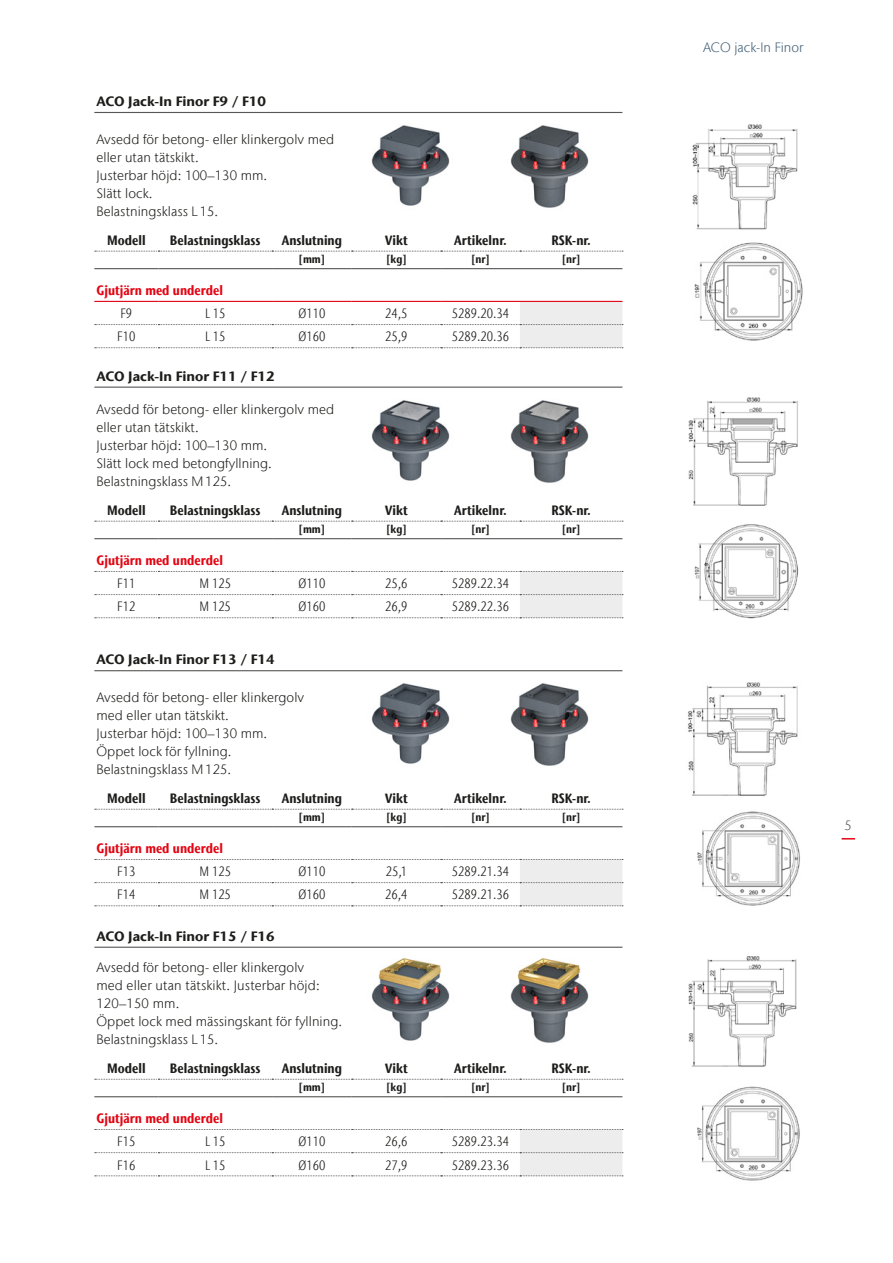
<style>
.page{position:relative;width:893px;height:1263px;background:#fff}
.page>*{position:absolute;margin:0;border:0;box-sizing:border-box;transform-origin:0 0}
.t1{font:300 13.5px/18px "Stone Sans IIITC Com";letter-spacing:.005em;color:#1d1d1b}
.t2{font:700 condensed 13.5px "Stone Sans IIITC Com";color:#1d1d1b}
.t3{font:300 condensed 13.5px "Stone Sans IIITC Com";color:#1d1d1b}
.t4{font:700 13.5px "Stone Sans IIITC Com";color:#1d1d1b}
.t5{font:700 condensed 13.5px "Stone Sans IIITC Com";color:#e30614}
.t6{font:300 13.5px "Stone Sans IIITC Com";letter-spacing:.005em;color:#415f77}
.t7{font:300 13.5px "Stone Sans IIITC Com";color:#575756}
.t8{font:700 condensed 11.25px "Stone Sans IIITC Com";color:#1d1d1b}
</style>
<div class="page">
<img style="left:688px;top:682px;width:110px;height:114px">
<img style="left:698px;top:811px;width:102px;height:95px">
<img style="left:688px;top:956px;width:109px;height:111px">
<img style="left:697px;top:1086px;width:103px;height:95px">
<img style="left:692px;top:124px;width:106px;height:106px">
<img style="left:694px;top:242px;width:109px;height:99px">
<img style="left:688px;top:397px;width:110px;height:109px">
<img style="left:694px;top:524px;width:105px;height:95px">
<hr style="left:94px;top:112px;width:528px;height:1px;background:#575756">
<svg style="left:95px;top:301px;width:528px;height:47px"></svg>
<svg style="left:95px;top:251px;width:528px;height:1px"></svg>
<hr style="left:94px;top:268px;width:64px;height:1px;background:#575756">
<hr style="left:158px;top:268px;width:114px;height:1px;background:#575756">
<hr style="left:272px;top:268px;width:80px;height:1px;background:#575756">
<hr style="left:352px;top:268px;width:89px;height:1px;background:#575756">
<hr style="left:441px;top:268px;width:79px;height:1px;background:#575756">
<hr style="left:520px;top:268px;width:102px;height:1px;background:#575756">
<hr style="left:94px;top:301px;width:64px;height:1px;background:#e30614">
<hr style="left:158px;top:301px;width:114px;height:1px;background:#e30614">
<hr style="left:272px;top:301px;width:80px;height:1px;background:#e30614">
<hr style="left:352px;top:301px;width:89px;height:1px;background:#e30614">
<hr style="left:441px;top:301px;width:79px;height:1px;background:#e30614">
<hr style="left:520px;top:301px;width:102px;height:1px;background:#e30614">
<hr style="left:94px;top:387px;width:528px;height:1px;background:#575756">
<svg style="left:95px;top:571px;width:528px;height:47px"></svg>
<svg style="left:95px;top:521px;width:528px;height:1px"></svg>
<hr style="left:94px;top:538px;width:64px;height:1px;background:#575756">
<hr style="left:158px;top:538px;width:114px;height:1px;background:#575756">
<hr style="left:272px;top:538px;width:80px;height:1px;background:#575756">
<hr style="left:352px;top:538px;width:89px;height:1px;background:#575756">
<hr style="left:441px;top:538px;width:79px;height:1px;background:#575756">
<hr style="left:520px;top:538px;width:102px;height:1px;background:#575756">
<hr style="left:94px;top:670px;width:528px;height:1px;background:#575756">
<svg style="left:95px;top:859px;width:528px;height:47px"></svg>
<svg style="left:95px;top:809px;width:528px;height:1px"></svg>
<hr style="left:94px;top:826px;width:64px;height:1px;background:#575756">
<hr style="left:158px;top:826px;width:114px;height:1px;background:#575756">
<hr style="left:272px;top:826px;width:80px;height:1px;background:#575756">
<hr style="left:352px;top:826px;width:89px;height:1px;background:#575756">
<hr style="left:441px;top:826px;width:79px;height:1px;background:#575756">
<hr style="left:520px;top:826px;width:102px;height:1px;background:#575756">
<hr style="left:94px;top:947px;width:528px;height:1px;background:#575756">
<svg style="left:95px;top:1079px;width:528px;height:1px"></svg>
<hr style="left:94px;top:1096px;width:64px;height:1px;background:#575756">
<hr style="left:158px;top:1096px;width:114px;height:1px;background:#575756">
<hr style="left:272px;top:1096px;width:80px;height:1px;background:#575756">
<hr style="left:352px;top:1096px;width:89px;height:1px;background:#575756">
<hr style="left:441px;top:1096px;width:79px;height:1px;background:#575756">
<hr style="left:520px;top:1096px;width:102px;height:1px;background:#575756">
<svg style="left:95px;top:1129px;width:528px;height:47px"></svg>
<img style="left:371px;top:125px;width:79px;height:81px">
<img style="left:338px;top:387px;width:140px;height:94px">
<img style="left:338px;top:671px;width:140px;height:93px">
<img style="left:338px;top:947px;width:140px;height:94px">
<img style="left:510px;top:125px;width:79px;height:83px">
<img style="left:478px;top:387px;width:144px;height:96px">
<img style="left:478px;top:671px;width:144px;height:95px">
<img style="left:478px;top:947px;width:144px;height:96px">
<svg style="left:842px;top:838px;width:13px;height:1px"></svg>
<p class="t4" style="left:96px;top:93px;width:171px">ACO Jack-In Finor F9 / F10</p>
<p class="t1" style="left:96px;top:130px;width:239px">Avsedd för betong- eller klinkergolv med eller utan tätskikt.<br>Justerbar höjd: 100–130 mm.<br>Slätt lock.<br>Belastningsklass L15.</p>
<p class="t2" style="left:107px;top:231px;width:40px">Modell</p>
<p class="t2" style="left:170px;top:231px;width:92px">Belastningsklass</p>
<p class="t2" style="left:282px;top:231px;width:62px">Anslutning</p>
<p class="t2" style="left:385px;top:231px;width:24px">Vikt</p>
<p class="t2" style="left:454px;top:231px;width:54px">Artikelnr.</p>
<p class="t2" style="left:551px;top:231px;width:41px">RSK-nr.</p>
<p class="t8" style="left:299px;top:252px;width:28px">[mm]</p>
<p class="t8" style="left:386px;top:252px;width:22px">[kg]</p>
<p class="t8" style="left:471px;top:252px;width:20px">[nr]</p>
<p class="t8" style="left:562px;top:252px;width:20px">[nr]</p>
<p class="t5" style="left:96px;top:282px;width:128px">Gjutjärn med underdel</p>
<p class="t3" style="left:120px;top:305px;width:13px">F9</p>
<p class="t3" style="left:205px;top:305px;width:22px">L 15</p>
<p class="t3" style="left:298px;top:305px;width:28px">Ø110</p>
<p class="t3" style="left:385px;top:305px;width:24px">24,5</p>
<p class="t3" style="left:452px;top:305px;width:59px">5289.20.34</p>
<p class="t3" style="left:117px;top:328px;width:20px">F10</p>
<p class="t3" style="left:205px;top:328px;width:22px">L 15</p>
<p class="t3" style="left:298px;top:328px;width:28px">Ø160</p>
<p class="t3" style="left:385px;top:328px;width:24px">25,9</p>
<p class="t3" style="left:452px;top:328px;width:59px">5289.20.36</p>
<p class="t4" style="left:96px;top:367px;width:180px">ACO Jack-In Finor F11 / F12</p>
<p class="t1" style="left:96px;top:400px;width:239px">Avsedd för betong- eller klinkergolv med eller utan tätskikt.<br>Justerbar höjd: 100–130 mm.<br>Slätt lock med betongfyllning.<br>Belastningsklass M125.</p>
<p class="t2" style="left:107px;top:501px;width:40px">Modell</p>
<p class="t2" style="left:170px;top:501px;width:92px">Belastningsklass</p>
<p class="t2" style="left:282px;top:501px;width:62px">Anslutning</p>
<p class="t2" style="left:385px;top:501px;width:24px">Vikt</p>
<p class="t2" style="left:454px;top:501px;width:54px">Artikelnr.</p>
<p class="t2" style="left:551px;top:501px;width:41px">RSK-nr.</p>
<p class="t8" style="left:299px;top:522px;width:28px">[mm]</p>
<p class="t8" style="left:386px;top:522px;width:22px">[kg]</p>
<p class="t8" style="left:471px;top:522px;width:20px">[nr]</p>
<p class="t8" style="left:562px;top:522px;width:20px">[nr]</p>
<p class="t5" style="left:96px;top:552px;width:128px">Gjutjärn med underdel</p>
<p class="t3" style="left:117px;top:575px;width:20px">F11</p>
<p class="t3" style="left:199px;top:575px;width:33px">M 125</p>
<p class="t3" style="left:298px;top:575px;width:28px">Ø110</p>
<p class="t3" style="left:385px;top:575px;width:24px">25,6</p>
<p class="t3" style="left:452px;top:575px;width:59px">5289.22.34</p>
<p class="t3" style="left:117px;top:598px;width:20px">F12</p>
<p class="t3" style="left:199px;top:598px;width:33px">M 125</p>
<p class="t3" style="left:298px;top:598px;width:28px">Ø160</p>
<p class="t3" style="left:385px;top:598px;width:24px">26,9</p>
<p class="t3" style="left:452px;top:598px;width:59px">5289.22.36</p>
<p class="t4" style="left:96px;top:651px;width:180px">ACO Jack-In Finor F13 / F14</p>
<p class="t1" style="left:96px;top:688px;width:209px">Avsedd för betong- eller klinkergolv med eller utan tätskikt.<br>Justerbar höjd: 100–130 mm.<br>Öppet lock för fyllning.<br>Belastningsklass M125.</p>
<p class="t2" style="left:107px;top:789px;width:40px">Modell</p>
<p class="t2" style="left:170px;top:789px;width:92px">Belastningsklass</p>
<p class="t2" style="left:282px;top:789px;width:62px">Anslutning</p>
<p class="t2" style="left:385px;top:789px;width:24px">Vikt</p>
<p class="t2" style="left:454px;top:789px;width:54px">Artikelnr.</p>
<p class="t2" style="left:551px;top:789px;width:41px">RSK-nr.</p>
<p class="t8" style="left:299px;top:810px;width:28px">[mm]</p>
<p class="t8" style="left:386px;top:810px;width:22px">[kg]</p>
<p class="t8" style="left:471px;top:810px;width:20px">[nr]</p>
<p class="t8" style="left:562px;top:810px;width:20px">[nr]</p>
<p class="t5" style="left:96px;top:840px;width:128px">Gjutjärn med underdel</p>
<p class="t3" style="left:117px;top:863px;width:20px">F13</p>
<p class="t3" style="left:199px;top:863px;width:33px">M 125</p>
<p class="t3" style="left:298px;top:863px;width:28px">Ø110</p>
<p class="t3" style="left:386px;top:863px;width:23px">25,1</p>
<p class="t3" style="left:452px;top:863px;width:59px">5289.21.34</p>
<p class="t3" style="left:117px;top:886px;width:20px">F14</p>
<p class="t3" style="left:199px;top:886px;width:33px">M 125</p>
<p class="t3" style="left:298px;top:886px;width:28px">Ø160</p>
<p class="t3" style="left:385px;top:886px;width:24px">26,4</p>
<p class="t3" style="left:452px;top:886px;width:59px">5289.21.36</p>
<p class="t4" style="left:96px;top:927px;width:180px">ACO Jack-In Finor F15 / F16</p>
<p class="t1" style="left:96px;top:958px;width:247px">Avsedd för betong- eller klinkergolv<br>med eller utan tätskikt. Justerbar höjd:<br>120–150 mm.<br>Öppet lock med mässingskant för fyllning.<br>Belastningsklass L15.</p>
<p class="t2" style="left:107px;top:1059px;width:40px">Modell</p>
<p class="t2" style="left:170px;top:1059px;width:92px">Belastningsklass</p>
<p class="t2" style="left:282px;top:1059px;width:62px">Anslutning</p>
<p class="t2" style="left:385px;top:1059px;width:24px">Vikt</p>
<p class="t2" style="left:454px;top:1059px;width:54px">Artikelnr.</p>
<p class="t2" style="left:551px;top:1059px;width:41px">RSK-nr.</p>
<p class="t8" style="left:299px;top:1080px;width:28px">[mm]</p>
<p class="t8" style="left:386px;top:1080px;width:22px">[kg]</p>
<p class="t8" style="left:471px;top:1080px;width:20px">[nr]</p>
<p class="t8" style="left:562px;top:1080px;width:20px">[nr]</p>
<p class="t5" style="left:96px;top:1110px;width:128px">Gjutjärn med underdel</p>
<p class="t3" style="left:117px;top:1133px;width:20px">F15</p>
<p class="t3" style="left:205px;top:1133px;width:22px">L 15</p>
<p class="t3" style="left:298px;top:1133px;width:28px">Ø110</p>
<p class="t3" style="left:385px;top:1133px;width:24px">26,6</p>
<p class="t3" style="left:452px;top:1133px;width:59px">5289.23.34</p>
<p class="t3" style="left:117px;top:1156px;width:20px">F16</p>
<p class="t3" style="left:205px;top:1156px;width:22px">L 15</p>
<p class="t3" style="left:298px;top:1156px;width:28px">Ø160</p>
<p class="t3" style="left:385px;top:1156px;width:24px">27,9</p>
<p class="t3" style="left:452px;top:1156px;width:59px">5289.23.36</p>
<p class="t6" style="left:703px;top:38px;width:102px">ACO jack-In Finor</p>
<p class="t7" style="left:845px;top:816px;width:9px">5</p>
</div>
